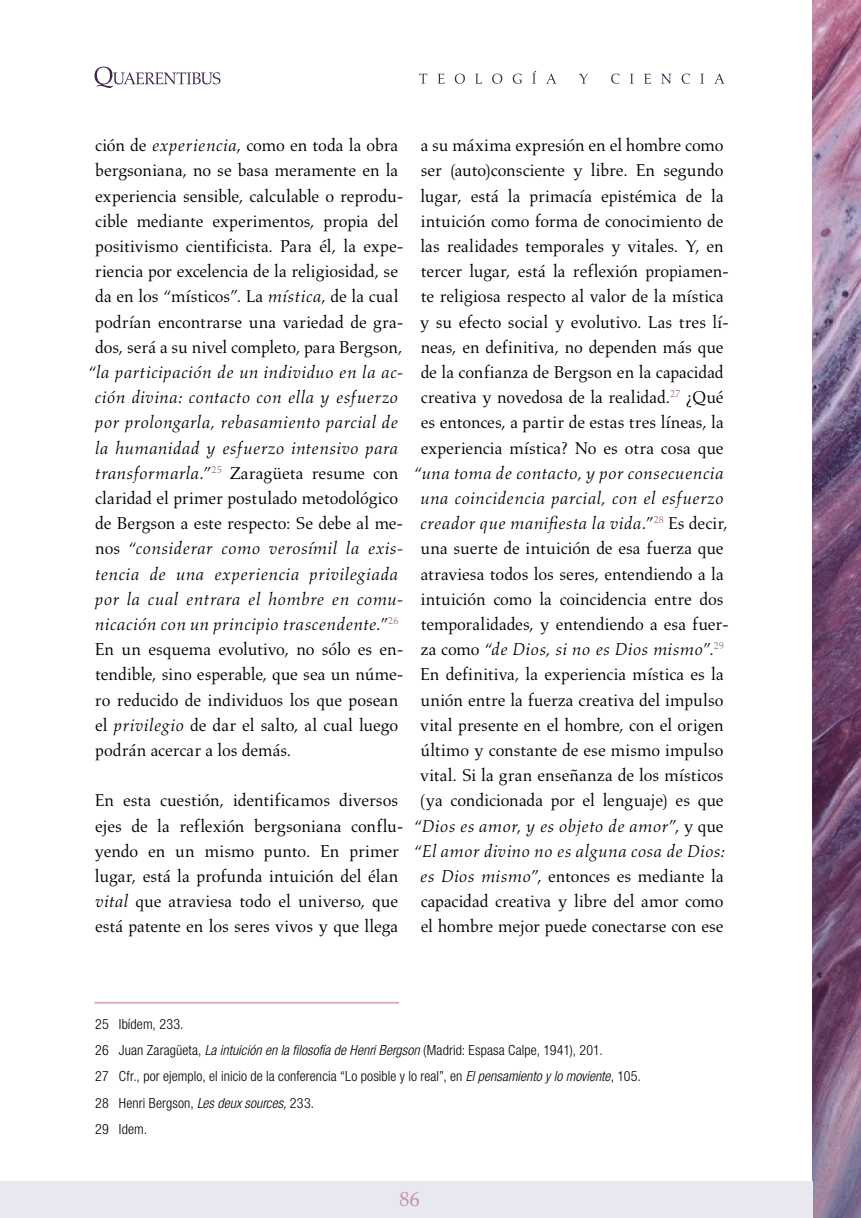
<style>
.page{position:relative;width:861px;height:1218px;background:#fff}
.page>*{position:absolute;margin:0;border:0;box-sizing:border-box;transform-origin:0 0}
.t1{font:21px "Aldus LT Std";color:#c18aaf}
.t2{font:17.5px/25.2px "Aldus LT Std";letter-spacing:-.005em;color:#000}
.t3{font:italic 17.5px "Aldus LT Std";letter-spacing:.01em;color:#000}
.t4{font:300 condensed 14px/26.2px "Helvetica Neue LT Std";letter-spacing:.01em;color:#000}
.s1{font-style:italic}
.s2{font-style:normal}
</style>
<div class="page">
<img style="left:813px;top:0;width:48px;height:1218px">
<svg style="left:95px;top:67px;width:126px;height:21px"></svg>
<svg style="left:419px;top:71px;width:306px;height:13px"></svg>
<hr style="left:94px;top:1002px;width:305px;height:2px;background:#d1a7c2">
<div style="left:0;top:1181px;width:813px;height:37px;background:#e9e8f1"></div>
<p class="t2" style="left:95px;top:133px;width:305px">ción de <span class="s1">experiencia</span>, como en toda la obra</p>
<p class="t2" style="left:95px;top:158px;width:305px">bergsoniana, no se basa meramente en la</p>
<p class="t2" style="left:95px;top:183px;width:310px">experiencia sensible, calculable o reprodu-</p>
<p class="t2" style="left:95px;top:209px;width:305px">cible mediante experimentos, propia del</p>
<p class="t2" style="left:95px;top:234px;width:310px">positivismo cientificista. Para él, la expe-</p>
<p class="t2" style="left:95px;top:259px;width:305px">riencia por excelencia de la religiosidad, se</p>
<p class="t2" style="left:95px;top:284px;width:305px">da en los “místicos”. La <span class="s1">mística</span>, de la cual</p>
<p class="t2" style="left:95px;top:309px;width:310px">podrían encontrarse una variedad de gra-</p>
<p class="t2" style="left:95px;top:335px;width:309px">dos, será a su nivel completo, para Bergson,</p>
<p class="t3" style="left:89px;top:362px;width:317px"><span class="s2">“</span>la participación de un individuo en la ac-</p>
<p class="t3" style="left:95px;top:387px;width:305px">ción divina: contacto con ella y esfuerzo</p>
<p class="t3" style="left:95px;top:412px;width:305px">por prolongarla, rebasamiento parcial de</p>
<p class="t3" style="left:95px;top:438px;width:305px">la humanidad y esfuerzo intensivo para</p>
<p class="t2" style="left:95px;top:461px;width:305px"><span class="s1">transformarla.</span>”<sup>25</sup> Zaragüeta resume con</p>
<p class="t2" style="left:95px;top:486px;width:304px">claridad el primer postulado metodológico</p>
<p class="t2" style="left:95px;top:511px;width:310px">de Bergson a este respecto: Se debe al me-</p>
<p class="t3" style="left:95px;top:538px;width:310px"><span class="s2">nos “</span>considerar como verosímil la exis-</p>
<p class="t3" style="left:95px;top:564px;width:305px">tencia de una experiencia privilegiada</p>
<p class="t3" style="left:95px;top:589px;width:310px">por la cual entrara el hombre en comu-</p>
<p class="t3" style="left:95px;top:614px;width:305px">nicación con un principio trascendente.<span class="s2">”</span><sup>26</sup></p>
<p class="t2" style="left:95px;top:637px;width:310px">En un esquema evolutivo, no sólo es en-</p>
<p class="t2" style="left:95px;top:662px;width:310px">tendible, sino esperable, que sea un núme-</p>
<p class="t2" style="left:95px;top:687px;width:305px">ro reducido de individuos los que posean</p>
<p class="t2" style="left:95px;top:713px;width:304px">el <span class="s1">privilegio</span> de dar el salto, al cual luego</p>
<p class="t2" style="left:95px;top:738px;width:198px">podrán acercar a los demás.</p>
<p class="t2" style="left:94px;top:788px;width:311px">En esta cuestión, identificamos diversos ejes de la reflexión bergsoniana conflu&shy;yendo en un mismo punto. En primer lugar, está la profunda intuición del élan <span class="s1">vital</span> que atraviesa todo el universo, que está patente en los seres vivos y que llega</p>
<p class="t2" style="left:414px;top:133px;width:316px;text-align:center">a su máxima expresión en el hombre como ser (auto)consciente y libre. En segundo lugar, está la primacía epistémica de la intuición como forma de conocimiento de las realidades temporales y vitales. Y, en tercer lugar, está la reflexión propiamen&shy;te religiosa respecto al valor de la mística y su efecto social y evolutivo. Las tres lí&shy;neas, en definitiva, no dependen más que de la confianza de Bergson en la capacidad creativa y novedosa de la realidad.<sup>27</sup> ¿Qué es entonces, a partir de estas tres líneas, la experiencia mística? No es otra cosa que “<span class="s1">una toma de contacto, y por consecuencia una coincidencia parcial, con el esfuerzo creador que manifiesta la vida.</span>”<sup>28</sup> Es decir, una suerte de intuición de esa fuerza que atraviesa todos los seres, entendiendo a la intuición como la coincidencia entre dos temporalidades, y entendiendo a esa fuer&shy;za como “<span class="s1">de Dios, si no es Dios mismo</span>”.<sup>29<br></sup>En definitiva, la experiencia mística es la unión entre la fuerza creativa del impulso vital presente en el hombre, con el origen último y constante de ese mismo impulso vital. Si la gran enseñanza de los místicos (ya condicionada por el lenguaje) es que “<span class="s1">Dios es amor, y es objeto de amor</span>”, y que “<span class="s1">El amor divino no es alguna cosa de Dios: es Dios mismo</span>”, entonces es mediante la capacidad creativa y libre del amor como el hombre mejor puede conectarse con ese</p>
<p class="t4" style="left:95px;top:1011px;width:547px">25 Ibídem, 233.<br>26 Juan Zaragüeta, <span class="s1">La intuición en la filosofía de Henri Bergson</span> (Madrid: Espasa Calpe, 1941), 201.<br>27 Cfr., por ejemplo, el inicio de la conferencia “Lo posible y lo real”, en <span class="s1">El pensamiento y lo moviente</span>, 105.<br>28 Henri Bergson, <span class="s1">Les deux sources,</span> 233.<br>29 Idem.</p>
<p class="t1" style="left:399px;top:1187px;width:22px">86</p>
</div>
